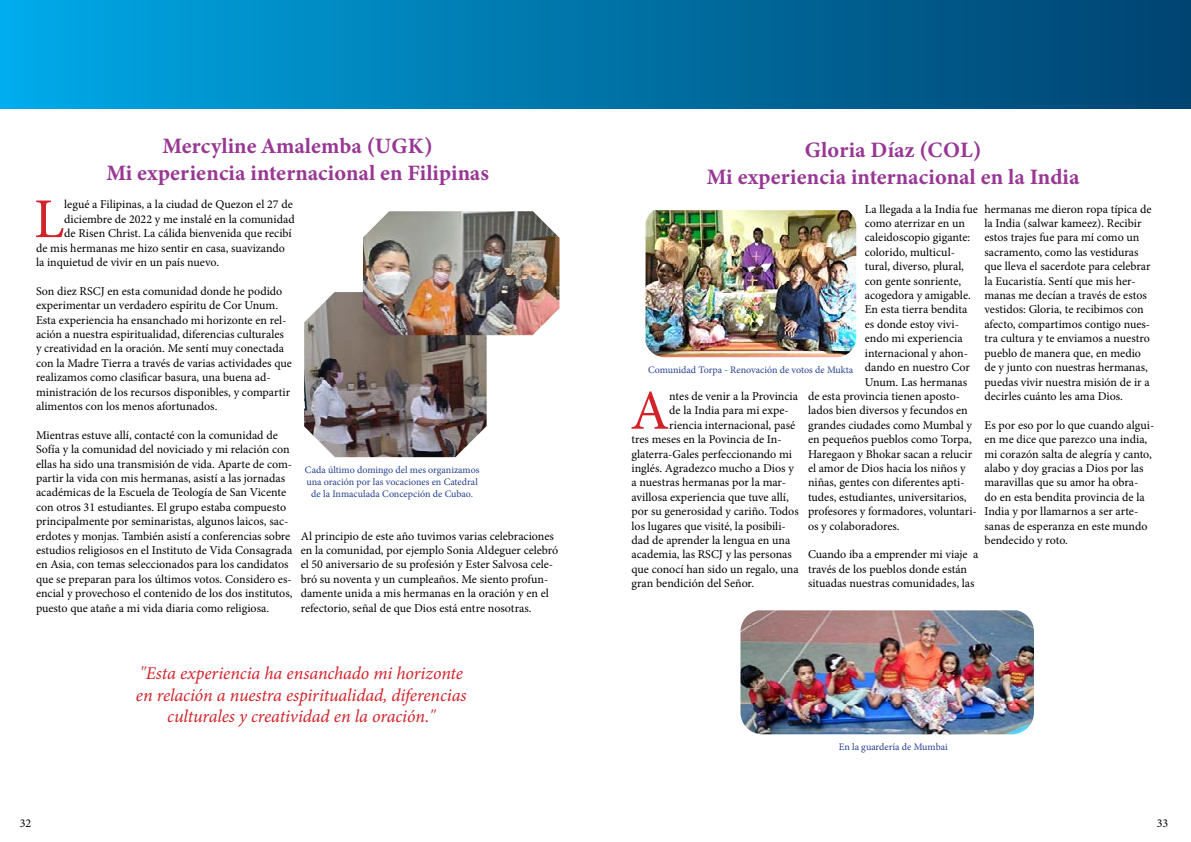
<style>
.page{position:relative;width:1191px;height:842px;background:#fff}
.page>*{position:absolute;margin:0;border:0;box-sizing:border-box;transform-origin:0 0}
.t1{font:56.3px "Minion Pro";color:#d2232a}
.t2{font:22px/26.4px "Minion Variable Concept";letter-spacing:.005em;color:#983794;text-align:center}
.t3{font:italic 18px/21.6px "Minion Pro";letter-spacing:-.005em;color:#d2232a;text-align:center}
.t4{font:12px/14.4px "Minion Pro";color:#000}
.t5{font:10px/12px "Minion Pro";color:#25408f;text-align:center}
</style>
<div class="page">
<img style="left:304px;top:292px;width:182px;height:165px">
<img style="left:363px;top:211px;width:196px;height:124px">
<img style="left:740px;top:610px;width:294px;height:124px">
<img style="left:645px;top:210px;width:211px;height:147px">
<div style="left:0;top:0;width:1190px;height:109px;background:linear-gradient(to right,#00a8e6,#00416e)"></div>
<h2 class="t2" style="left:106px;top:133px;width:384px">Mercyline Amalemba (UGK)<br>Mi experiencia internacional en Filipinas</h2>
<h1 class="t1" style="left:34px;top:181px;width:32px">L</h1>
<p class="t4" style="left:64px;top:197px;width:230px">legué a Filipinas, a la ciudad de Quezon el 27 de</p>
<p class="t4" style="left:64px;top:212px;width:232px">diciembre de 2022 y me instalé en la comunidad</p>
<p class="t4" style="left:64px;top:226px;width:229px">de Risen Christ. La cálida bienvenida que recibí</p>
<p class="t4" style="left:36px;top:241px;width:250px">de mis hermanas me hizo sentir en casa, suavizando</p>
<p class="t4" style="left:36px;top:255px;width:185px">la inquietud de vivir en un país nuevo.</p>
<p class="t4" style="left:36px;top:284px;width:257px">Son diez RSCJ en esta comunidad donde he podido experimentar un verdadero espíritu de Cor Unum.<br>Esta experiencia ha ensanchado mi horizonte en rel&shy;ación a nuestra espiritualidad, diferencias culturales y creatividad en la oración. Me sentí muy conectada con la Madre Tierra a través de varias actividades que realizamos como clasificar basura, una buena ad&shy;ministración de los recursos disponibles, y compartir alimentos con los menos afortunados.</p>
<p class="t4" style="left:36px;top:428px;width:258px">Mientras estuve allí, contacté con la comunidad de Sofía y la comunidad del noviciado y mi relación con ellas ha sido una transmisión de vida. Aparte de com&shy;partir la vida con mis hermanas, asistí a las jornadas académicas de la Escuela de Teología de San Vicente con otros 31 estudiantes. El grupo estaba compuesto principalmente por seminaristas, algunos laicos, sac&shy;erdotes y monjas. También asistí a conferencias sobre estudios religiosos en el Instituto de Vida Consagrada en Asia, con temas seleccionados para los candidatos que se preparan para los últimos votos. Considero es&shy;encial y provechoso el contenido de los dos institutos, puesto que atañe a mi vida diaria como religiosa.</p>
<p class="t5" style="left:305px;top:464px;width:176px">Cada último domingo del mes organizamos una oración por las vocaciones en Catedral de la Inmaculada Concepción de Cubao.</p>
<p class="t4" style="left:301px;top:529px;width:259px">Al principio de este año tuvimos varias celebraciones en la comunidad, por ejemplo Sonia Aldeguer celebró el 50 aniversario de su profesión y Ester Salvosa cele&shy;bró su noventa y un cumpleaños. Me siento profun&shy;damente unida a mis hermanas en la oración y en el refectorio, señal de que Dios está entre nosotras.</p>
<h3 class="t3" style="left:136px;top:662px;width:332px">"Esta experiencia ha ensanchado mi horizonte en relación a nuestra espiritualidad, diferencias culturales y creatividad en la oración."</h3>
<h2 class="t2" style="left:707px;top:137px;width:374px">Gloria Díaz (COL)<br>Mi experiencia internacional en la India</h2>
<p class="t4" style="left:984px;top:202px;width:168px">hermanas me dieron ropa típica de la India (salwar kameez). Recibir estos trajes fue para mí como un sacramento, como las vestiduras que lleva el sacerdote para celebrar la Eucaristía. Sentí que mis her&shy;manas me decían a través de estos vestidos: Gloria, te recibimos con afecto, compartimos contigo nues&shy;tra cultura y te enviamos a nuestro pueblo de manera que, en medio de y junto con nuestras hermanas, puedas vivir nuestra misión de ir a decirles cuánto les ama Dios.</p>
<p class="t4" style="left:984px;top:418px;width:171px">Es por eso por lo que cuando algui&shy;en me dice que parezco una india, mi corazón salta de alegría y canto, alabo y doy gracias a Dios por las maravillas que su amor ha obra-<br>do en esta bendita provincia de la<br>India y por llamarnos a ser arte&shy;sanas de esperanza en este mundo bendecido y roto.</p>
<p class="t4" style="left:864px;top:202px;width:115px">La llegada a la India fue</p>
<p class="t4" style="left:864px;top:216px;width:102px">como aterrizar en un</p>
<p class="t4" style="left:864px;top:230px;width:107px">caleidoscopio gigante:</p>
<p class="t4" style="left:864px;top:245px;width:92px">colorido, multicul-</p>
<p class="t4" style="left:864px;top:259px;width:101px">tural, diverso, plural,</p>
<p class="t4" style="left:864px;top:274px;width:98px">con gente sonriente,</p>
<p class="t4" style="left:864px;top:288px;width:107px">acogedora y amigable.</p>
<p class="t4" style="left:864px;top:302px;width:104px">En esta tierra bendita</p>
<p class="t4" style="left:864px;top:317px;width:96px">es donde estoy vivi-</p>
<p class="t4" style="left:864px;top:331px;width:99px">endo mi experiencia</p>
<p class="t4" style="left:864px;top:346px;width:105px">internacional y ahon-</p>
<p class="t4" style="left:864px;top:360px;width:107px">dando en nuestro Cor</p>
<p class="t4" style="left:864px;top:374px;width:104px">Unum. Las hermanas</p>
<p class="t4" style="left:808px;top:389px;width:154px">de esta provincia tienen aposto-</p>
<p class="t4" style="left:808px;top:403px;width:161px">lados bien diversos y fecundos en</p>
<p class="t4" style="left:808px;top:418px;width:165px">grandes ciudades como Mumbal y</p>
<p class="t4" style="left:808px;top:432px;width:165px">en pequeños pueblos como Torpa,</p>
<p class="t4" style="left:808px;top:446px;width:166px">Haregaon y Bhokar sacan a relucir</p>
<p class="t4" style="left:808px;top:461px;width:159px">el amor de Dios hacia los niños y</p>
<p class="t4" style="left:808px;top:475px;width:158px">niñas, gentes con diferentes apti-</p>
<p class="t4" style="left:808px;top:490px;width:160px">tudes, estudiantes, universitarios,</p>
<p class="t4" style="left:808px;top:504px;width:170px">profesores y formadores, voluntari-</p>
<p class="t4" style="left:808px;top:518px;width:93px">os y colaboradores.</p>
<p class="t4" style="left:808px;top:547px;width:172px">Cuando iba a emprender mi viaje a través de los pueblos donde están situadas nuestras comunidades, las</p>
<p class="t5" style="left:648px;top:364px;width:207px">Comunidad Torpa - Renovación de votos de Mukta</p>
<h1 class="t1" style="left:630px;top:373px;width:40px">A</h1>
<p class="t4" style="left:669px;top:389px;width:130px">ntes de venir a la Provincia</p>
<p class="t4" style="left:669px;top:403px;width:121px">de la India para mi expe-</p>
<p class="t4" style="left:669px;top:418px;width:127px">riencia internacional, pasé</p>
<p class="t4" style="left:631px;top:432px;width:152px">tres meses en la Povincia de In-</p>
<p class="t4" style="left:631px;top:446px;width:162px">glaterra-Gales perfeccionando mi</p>
<p class="t4" style="left:631px;top:461px;width:164px">inglés. Agradezco mucho a Dios y</p>
<p class="t4" style="left:631px;top:475px;width:156px">a nuestras hermanas por la mar-</p>
<p class="t4" style="left:631px;top:490px;width:159px">avillosa experiencia que tuve allí,</p>
<p class="t4" style="left:631px;top:504px;width:169px">por su generosidad y cariño. Todos</p>
<p class="t4" style="left:631px;top:518px;width:156px">los lugares que visité, la posibili-</p>
<p class="t4" style="left:631px;top:533px;width:160px">dad de aprender la lengua en una</p>
<p class="t4" style="left:631px;top:547px;width:162px">academia, las RSCJ y las personas</p>
<p class="t4" style="left:631px;top:562px;width:169px">que conocí han sido un regalo, una</p>
<p class="t4" style="left:631px;top:576px;width:124px">gran bendición del Señor.</p>
<p class="t5" style="left:838px;top:741px;width:111px">En la guardería de Mumbai</p>
<p class="t4" style="left:20px;top:815px;width:13px">32</p>
<p class="t4" style="left:1156px;top:815px;width:13px">33</p>
</div>
